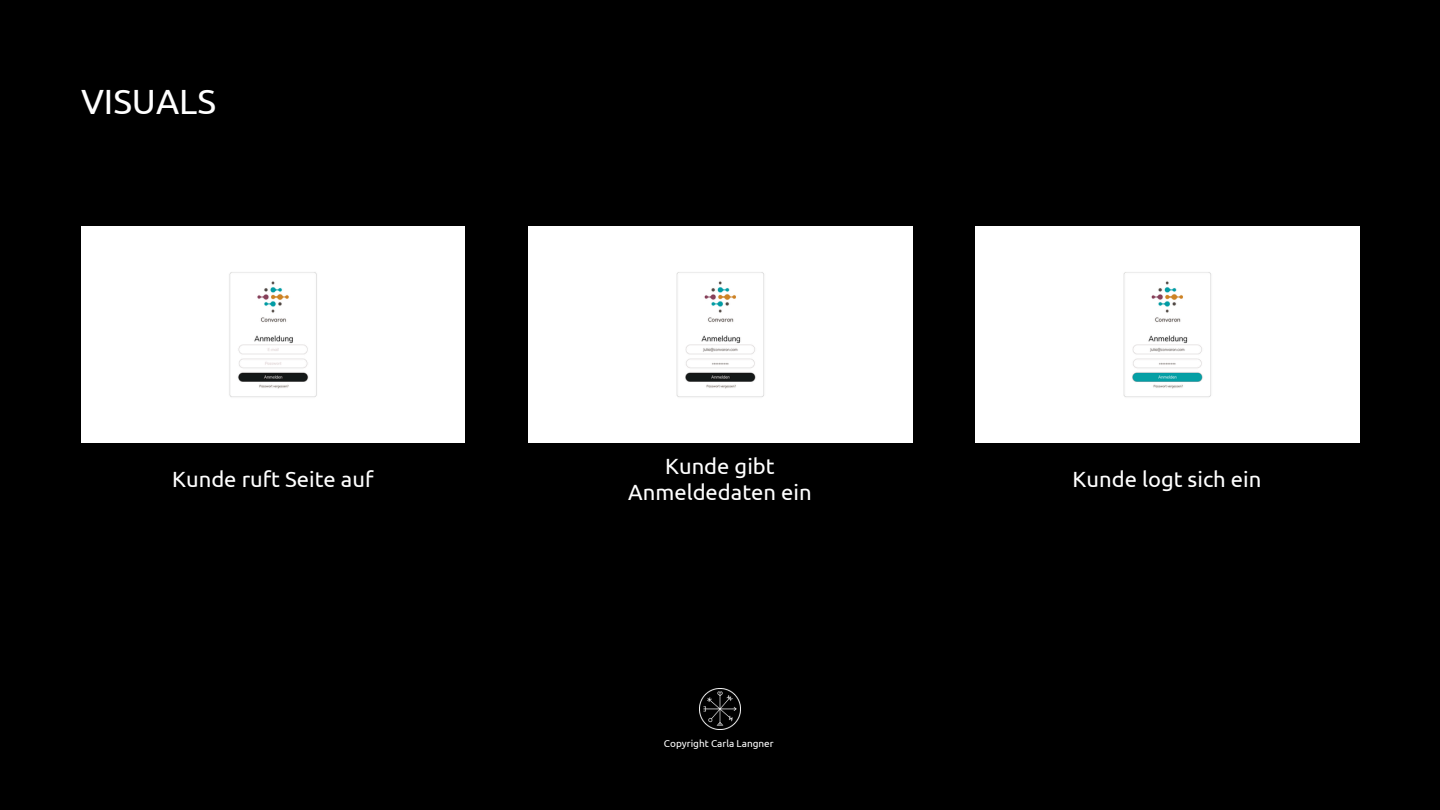
<style>
.page{position:relative;width:1440px;height:810px;background:#000}
.page>*{position:absolute;margin:0;border:0;box-sizing:border-box;transform-origin:0 0}
.t1{font:35px "Ubuntu";color:#fff}
.t2{font:22px/26.2px "Ubuntu";color:#fff;text-align:center}
.t3{font:10px "Ubuntu";color:#fff}
</style>
<div class="page">
<img style="left:700px;top:689px;width:40px;height:40px">
<div style="left:81px;top:226px;width:384px;height:216px;background:#fff"></div>
<div style="left:528px;top:226px;width:384px;height:216px;background:#fff"></div>
<div style="left:975px;top:226px;width:384px;height:216px;background:#fff"></div>
<p class="t1" style="left:81px;top:82px;width:137px">VISUALS</p>
<p class="t2" style="left:628px;top:453px;width:185px">Kunde gibt<br>Anmeldedaten ein</p>
<p class="t2" style="left:172px;top:466px;width:203px">Kunde ruft Seite auf</p>
<p class="t2" style="left:1073px;top:466px;width:190px">Kunde logt sich ein</p>
<p class="t3" style="left:664px;top:737px;width:111px">Copyright Carla Langner</p>
</div>
